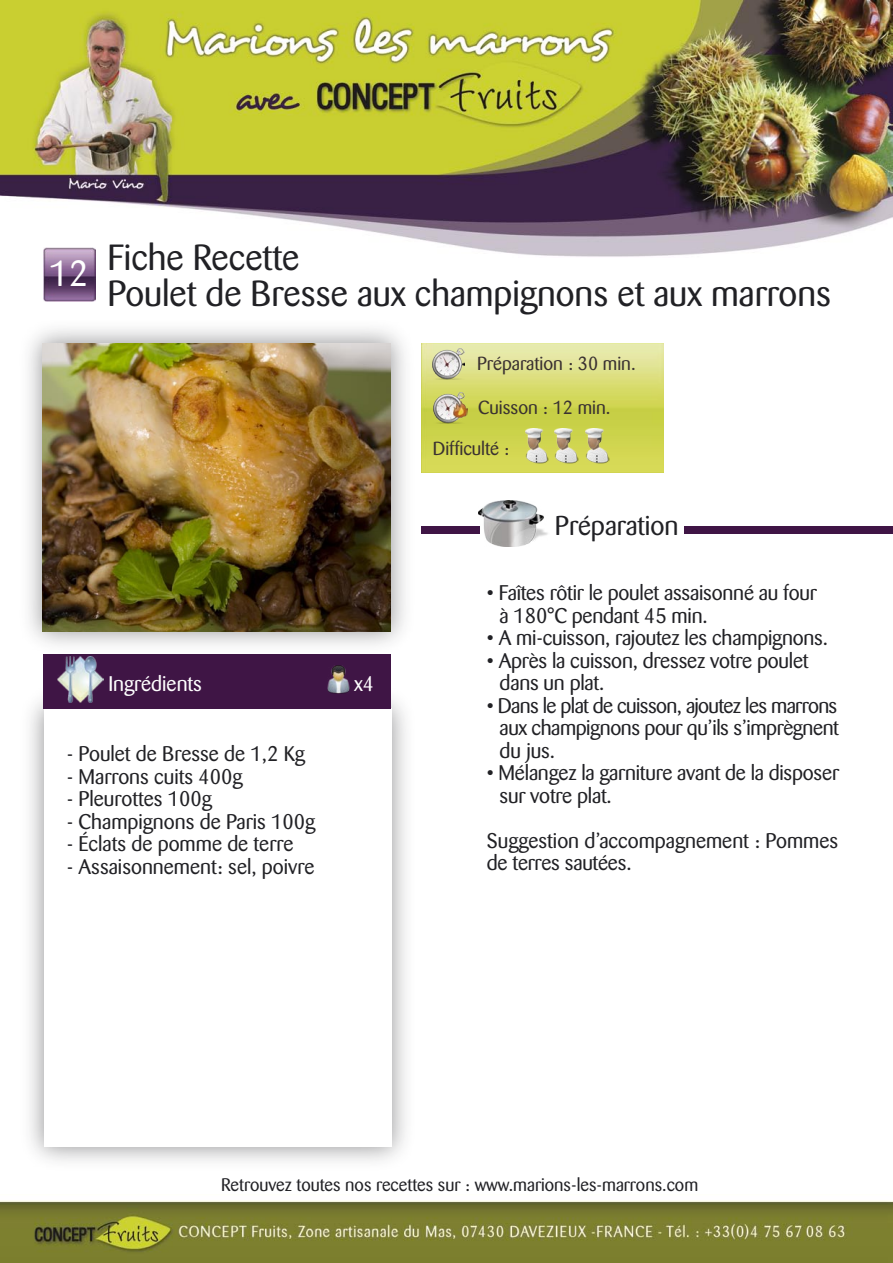
<style>
.page{position:relative;width:893px;height:1263px;background:#fff}
.page>*{position:absolute;margin:0;border:0;box-sizing:border-box;transform-origin:0 0}
.t1{font:36px "Barmeno";color:#212125}
.t2{font:36px "Barmeno";color:#fff}
.t3{font:27px "Barmeno";color:#212125}
.t4{font:21px "Barmeno";letter-spacing:-.01em;color:#212125}
.t5{font:21px "Barmeno";letter-spacing:-.03em;color:#212125}
.t6{font:21px "Barmeno";color:#fff}
.t7{font:18.75px "Barmeno";color:#3a3131}
.t8{font:18px "Barmeno";color:#212125}
</style>
<div class="page">
<div style="left:20px;top:685px;width:395px;height:486px;background:#212125;opacity:.5"></div>
<div style="left:44px;top:709px;width:347px;height:438px;background:#fff"></div>
<img style="left:0;top:0;width:893px;height:257px">
<img style="left:44px;top:247px;width:51px;height:55px">
<img style="left:421px;top:344px;width:243px;height:128px">
<img style="left:0;top:1201px;width:893px;height:62px">
<img style="left:433px;top:349px;width:31px;height:31px">
<img style="left:434px;top:392px;width:33px;height:31px">
<img style="left:525px;top:429px;width:24px;height:35px">
<img style="left:555px;top:428px;width:23px;height:35px">
<img style="left:586px;top:428px;width:23px;height:35px">
<div style="left:422px;top:526px;width:58px;height:8px;background:#3f1545"></div>
<div style="left:684px;top:526px;width:209px;height:8px;background:#3f1545"></div>
<img style="left:479px;top:501px;width:69px;height:45px">
<div style="left:43px;top:655px;width:348px;height:54px;background:#3f1545"></div>
<img style="left:58px;top:657px;width:45px;height:45px">
<img style="left:327px;top:666px;width:22px;height:27px">
<div style="left:19px;top:320px;width:395px;height:335px;background:#212125;opacity:.5"></div>
<img style="left:43px;top:343px;width:347px;height:288px">
<p class="t2" style="left:49px;top:253px;width:41px">12</p>
<p class="t1" style="left:107px;top:237px;width:193px">Fiche Recette</p>
<p class="t1" style="left:107px;top:273px;width:725px">Poulet de Bresse aux champignons et aux marrons</p>
<p class="t7" style="left:477px;top:353px;width:160px">Préparation : 30 min.</p>
<p class="t7" style="left:478px;top:396px;width:134px">Cuisson : 12 min.</p>
<p class="t7" style="left:433px;top:438px;width:78px">Difficulté :</p>
<p class="t3" style="left:555px;top:510px;width:125px">Préparation</p>
<p class="t6" style="left:108px;top:672px;width:95px">Ingrédients</p>
<p class="t6" style="left:354px;top:672px;width:22px">x4</p>
<p class="t4" style="left:67px;top:742px;width:240px">- Poulet de Bresse de 1,2 Kg</p>
<p class="t4" style="left:67px;top:764px;width:177px">- Marrons cuits 400g</p>
<p class="t4" style="left:67px;top:787px;width:147px">- Pleurottes 100g</p>
<p class="t4" style="left:67px;top:809px;width:250px">- Champignons de Paris 100g</p>
<p class="t4" style="left:67px;top:832px;width:228px">- Éclats de pomme de terre</p>
<p class="t4" style="left:67px;top:854px;width:249px">- Assaisonnement: sel, poivre</p>
<p class="t4" style="left:487px;top:581px;width:331px">• Faîtes rôtir le poulet assaisonné au four</p>
<p class="t4" style="left:500px;top:603px;width:210px">à 180°C pendant 45 min.</p>
<p class="t4" style="left:487px;top:626px;width:343px">• A mi-cuisson, rajoutez les champignons.</p>
<p class="t4" style="left:487px;top:648px;width:323px">• Après la cuisson, dressez votre poulet</p>
<p class="t4" style="left:500px;top:671px;width:106px">dans un plat.</p>
<p class="t5" style="left:487px;top:693px;width:352px">• Dans le plat de cuisson, ajoutez les marrons</p>
<p class="t4" style="left:500px;top:716px;width:341px">aux champignons pour qu’ils s’imprègnent</p>
<p class="t4" style="left:500px;top:738px;width:57px">du jus.</p>
<p class="t4" style="left:487px;top:761px;width:354px">• Mélangez la garniture avant de la disposer</p>
<p class="t4" style="left:500px;top:783px;width:114px">sur votre plat.</p>
<p class="t4" style="left:487px;top:828px;width:353px">Suggestion d’accompagnement : Pommes</p>
<p class="t4" style="left:487px;top:851px;width:146px">de terres sautées.</p>
<p class="t8" style="left:221px;top:1175px;width:479px">Retrouvez toutes nos recettes sur : www.marions-les-marrons.com</p>
</div>
